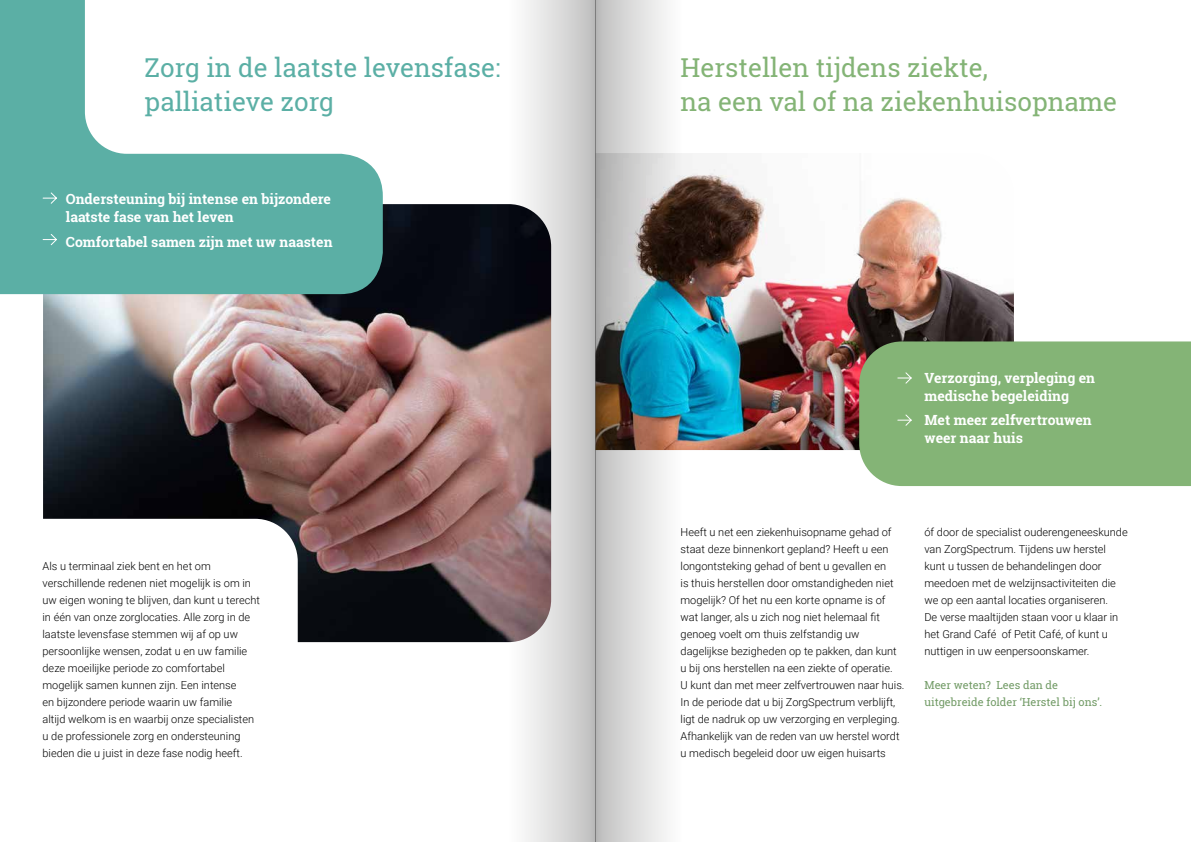
<style>
.page{position:relative;width:1191px;height:842px;background:#fff}
.page>*{position:absolute;margin:0;border:0;box-sizing:border-box;transform-origin:0 0}
.t1{font:26px/34px "Roboto Slab";color:#84b476}
.t2{font:26px/34px "Roboto Slab";color:#5bafa5}
.t3{font:700 14px/18px "Roboto Slab";color:#fff}
.t4{font:300 11px/17px "Roboto";color:#000}
.t5{font:11px/17px "Roboto Slab";color:#729b66}
</style>
<div class="page">
<img style="left:681px;top:153px;width:333px;height:297px">
<img style="left:43px;top:204px;width:466px;height:438px">
<svg style="left:43px;top:519px;width:255px;height:123px"></svg>
<div style="left:859px;top:341px;width:332px;height:145px;background:#84b476"></div>
<svg style="left:0;top:0;width:383px;height:294px;fill:#5bafa5"></svg>
<svg style="left:42px;top:192px;width:16px;height:13px"></svg>
<svg style="left:896px;top:371px;width:16px;height:14px"></svg>
<svg style="left:896px;top:414px;width:16px;height:13px"></svg>
<svg style="left:42px;top:233px;width:16px;height:13px"></svg>
<svg style="left:595px;top:0;width:86px;height:842px"></svg>
<svg style="left:509px;top:0;width:86px;height:842px;background:#bfbaba"></svg>
<h1 class="t2" style="left:145px;top:50px;width:357px">Zorg in de laatste levensfase: palliatieve zorg</h1>
<h1 class="t1" style="left:680px;top:50px;width:438px">Herstellen tijdens ziekte,<br>na een val of na ziekenhuisopname</h1>
<p class="t3" style="left:66px;top:190px;width:267px">Ondersteuning bij intense en bijzondere laatste fase van het leven</p>
<p class="t3" style="left:66px;top:232px;width:268px">Comfortabel samen zijn met uw naasten</p>
<p class="t4" style="left:43px;top:557px;width:219px">Als u terminaal ziek bent en het om verschillende redenen niet mogelijk is om in uw eigen woning te blijven, dan kunt u terecht in één van onze zorglocaties. Alle zorg in de laatste levensfase stemmen wij af op uw persoonlijke wensen, zodat u en uw familie deze moeilijke periode zo comfortabel mogelijk samen kunnen zijn. Een intense<br>en bijzondere periode waarin uw familie<br>altijd welkom is en waarbij onze specialisten u de professionele zorg en ondersteuning bieden die u juist in deze fase nodig heeft.</p>
<p class="t3" style="left:924px;top:368px;width:172px">Verzorging, verpleging en medische begeleiding</p>
<p class="t3" style="left:924px;top:411px;width:169px">Met meer zelfvertrouwen weer naar huis</p>
<p class="t4" style="left:680px;top:523px;width:225px">Heeft u net een ziekenhuisopname gehad of staat deze binnenkort gepland? Heeft u een longontsteking gehad of bent u gevallen en<br>is thuis herstellen door omstandigheden niet mogelijk? Of het nu een korte opname is of wat langer, als u zich nog niet helemaal fit genoeg voelt om thuis zelfstandig uw dagelijkse bezigheden op te pakken, dan kunt u bij ons herstellen na een ziekte of operatie.<br>U kunt dan met meer zelfvertrouwen naar huis.<br>In de periode dat u bij ZorgSpectrum verblijft, ligt de nadruk op uw verzorging en verpleging.<br>Afhankelijk van de reden van uw herstel wordt u medisch begeleid door uw eigen huisarts</p>
<p class="t4" style="left:924px;top:523px;width:205px">óf door de specialist ouderengeneeskunde van ZorgSpectrum. Tijdens uw herstel kunt u tussen de behandelingen door meedoen met de welzijnsactiviteiten die we op een aantal locaties organiseren.<br>De verse maaltijden staan voor u klaar in het Grand Café of Petit Café, of kunt u nuttigen in uw eenpersoonskamer.</p>
<p class="t5" style="left:924px;top:676px;width:179px">Meer weten? Lees dan de uitgebreide folder ‘Herstel bij ons’.</p>
</div>
